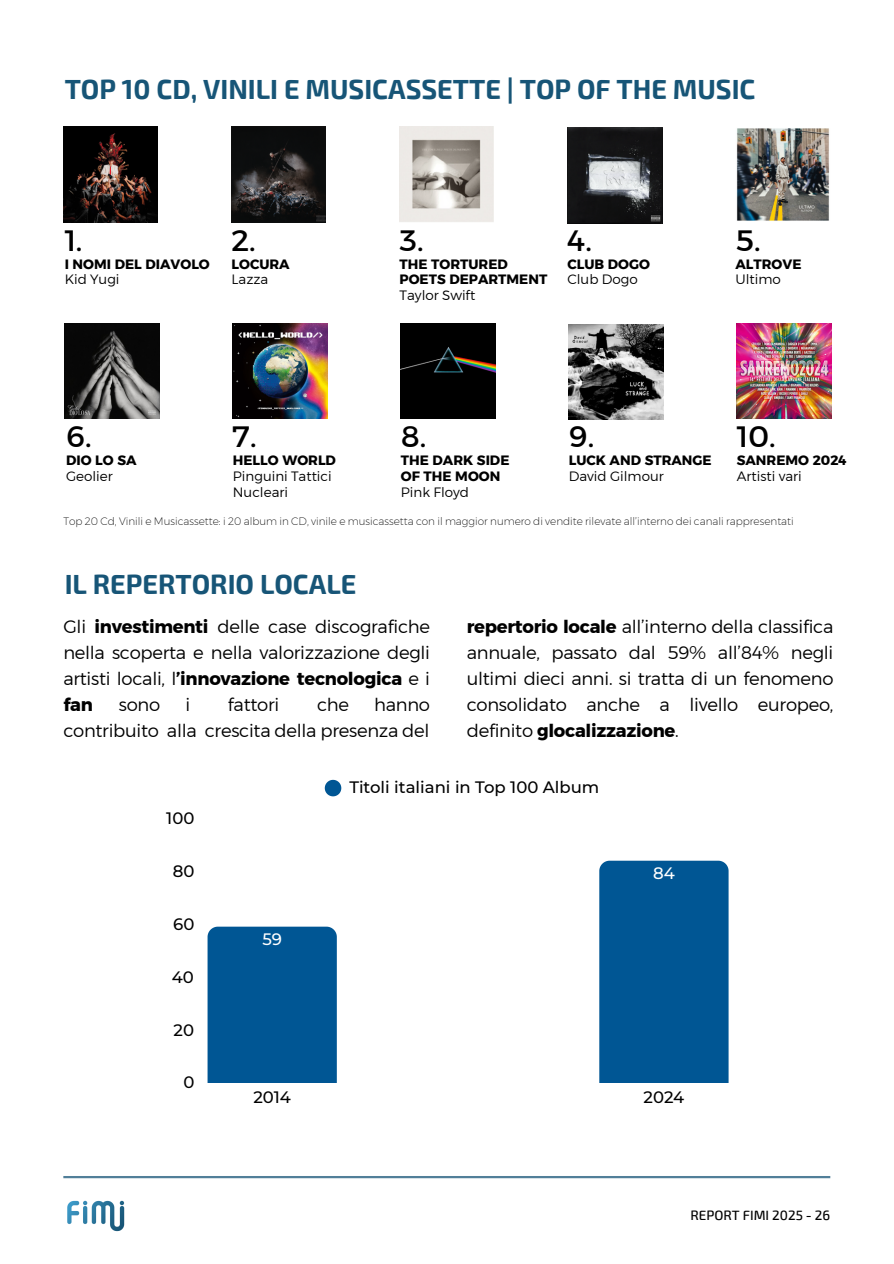
<style>
.page{position:relative;width:894px;height:1264px;background:#fff}
.page>*{position:absolute;margin:0;border:0;box-sizing:border-box;transform-origin:0 0}
.t1{font:30px "Kief Montaser Regular";color:#000}
.t2{font:700 27px "Exo 2";color:#175577}
.t3{font:18px/25.8px "Kief Montaser Light";letter-spacing:-.015em;color:#000;text-align:justify}
.t4{font:500 16.5px "Montserrat";color:#000}
.t5{font:500 16.5px "Montserrat";color:#fff}
.t6{font:13.5px/15.8px "Kief Montaser Bold";color:#000}
.t7{font:13.5px/15.8px "Kief Montaser Light";color:#000}
.t8{font:500 13.5px "Exo 2";color:#000}
.t9{font:300 10.5px "Kief Montaser Extra";color:#000}
.s1{font-family:"Kief Montaser Light"}
.s2{font-family:"Kief Montaser Bold"}
</style>
<div class="page">
<hr style="left:63px;top:1175px;width:767px;height:3px;background:#175577">
<img style="left:63px;top:126px;width:95px;height:96px">
<img style="left:231px;top:126px;width:95px;height:96px">
<img style="left:399px;top:126px;width:95px;height:96px">
<img style="left:567px;top:127px;width:94px;height:96px">
<img style="left:736px;top:128px;width:93px;height:93px">
<img style="left:65px;top:323px;width:94px;height:96px">
<img style="left:233px;top:323px;width:94px;height:96px">
<div style="left:400px;top:323px;width:95px;height:96px;background:#000"></div>
<img style="left:568px;top:324px;width:95px;height:96px">
<img style="left:736px;top:323px;width:95px;height:96px">
<svg style="left:325px;top:779px;width:16px;height:17px"></svg>
<div style="left:207px;top:926px;width:130px;height:156px;background:#005694"></div>
<div style="left:599px;top:860px;width:129px;height:222px;background:#005694"></div>
<img style="left:67px;top:1200px;width:58px;height:32px">
<h1 class="t2" style="left:65px;top:72px;width:692px">TOP 10 CD, VINILI E MUSICASSETTE | TOP OF THE MUSIC</h1>
<h1 class="t1" style="left:65px;top:222px;width:19px">1.</h1>
<p class="t6" style="left:65px;top:256px;width:147px">I NOMI DEL DIAVOLO</p>
<p class="t7" style="left:65px;top:272px;width:56px">Kid Yugi</p>
<h1 class="t1" style="left:231px;top:222px;width:26px">2.</h1>
<p class="t6" style="left:231px;top:256px;width:60px">LOCURA</p>
<p class="t7" style="left:231px;top:272px;width:38px">Lazza</p>
<h1 class="t1" style="left:399px;top:222px;width:26px">3.</h1>
<p class="t6" style="left:399px;top:256px;width:149px">THE TORTURED<br>POETS DEPARTMENT</p>
<p class="t7" style="left:399px;top:287px;width:77px">Taylor Swift</p>
<h1 class="t1" style="left:567px;top:222px;width:26px">4.</h1>
<p class="t6" style="left:567px;top:256px;width:84px">CLUB DOGO</p>
<p class="t7" style="left:567px;top:272px;width:72px">Club Dogo</p>
<p class="t1" style="left:735px;top:222px;width:27px">5.</p>
<p class="t6" style="left:735px;top:256px;width:67px">ALTROVE<br><span class="s1">Ultimo</span></p>
<p class="t1" style="left:736px;top:418px;width:40px">10.</p>
<p class="t6" style="left:736px;top:453px;width:111px">SANREMO 2024<br><span class="s1">Artisti vari</span></p>
<h5 class="t9" style="left:63px;top:515px;width:731px">Top 20 Cd, Vinili e Musicassette: i 20 album in CD, vinile e musicassetta con il maggior numero di vendite rilevate all’interno dei canali rappresentati</h5>
<h1 class="t1" style="left:66px;top:418px;width:27px">6.</h1>
<p class="t6" style="left:66px;top:453px;width:72px">DIO LO SA</p>
<p class="t7" style="left:66px;top:468px;width:48px">Geolier</p>
<p class="t1" style="left:401px;top:418px;width:27px">8.</p>
<p class="t6" style="left:401px;top:453px;width:110px">THE DARK SIDE<br>OF THE MOON<br><span class="s1">Pink Floyd</span></p>
<p class="t1" style="left:568px;top:418px;width:27px">9.</p>
<p class="t6" style="left:568px;top:453px;width:144px">LUCK AND STRANGE<br><span class="s1">David Gilmour</span></p>
<p class="t1" style="left:233px;top:418px;width:25px">7.</p>
<p class="t7" style="left:233px;top:453px;width:105px"><span class="s2">HELLO WORLD<br></span>Pinguini Tattici<br>Nucleari</p>
<p class="t2" style="left:65px;top:567px;width:293px">IL REPERTORIO LOCALE</p>
<p class="t3" style="left:63px;top:614px;width:368px">Gli <span class="s2">investimenti</span> delle case discografiche nella scoperta e nella valorizzazione degli artisti locali, l<span class="s2">’innovazione tecnologica</span> e i <span class="s2">fan</span></p>
<p class="t3" style="left:119px;top:691px;width:43px">sono</p>
<p class="t3" style="left:185px;top:691px;width:6px">i</p>
<p class="t3" style="left:228px;top:691px;width:53px">fattori</p>
<p class="t3" style="left:317px;top:691px;width:34px">che</p>
<p class="t3" style="left:63px;top:691px;width:368px;text-align:right">hanno<br>contribuito alla crescita della presenza del</p>
<p class="t3" style="left:466px;top:614px;width:368px"><span class="s2">repertorio locale</span> all’interno della classifica annuale, passato dal 59% all’84% negli ultimi dieci anni. si tratta di un fenomeno consolidato anche a livello europeo, definito <span class="s2">glocalizzazione</span>.</p>
<p class="t4" style="left:166px;top:808px;width:30px">100</p>
<p class="t4" style="left:173px;top:861px;width:23px">80</p>
<p class="t4" style="left:173px;top:914px;width:23px">60</p>
<p class="t4" style="left:172px;top:966px;width:24px">40</p>
<p class="t4" style="left:173px;top:1019px;width:22px">20</p>
<p class="t4" style="left:183px;top:1072px;width:13px">0</p>
<p class="t5" style="left:262px;top:928px;width:21px">59</p>
<p class="t4" style="left:349px;top:776px;width:251px">Titoli italiani in Top 100 Album</p>
<p class="t5" style="left:653px;top:863px;width:23px">84</p>
<p class="t4" style="left:253px;top:1087px;width:39px">2014</p>
<p class="t4" style="left:643px;top:1087px;width:42px">2024</p>
<h5 class="t8" style="left:690px;top:1206px;width:141px">REPORT FIMI 2025 - 26</h5>
</div>
